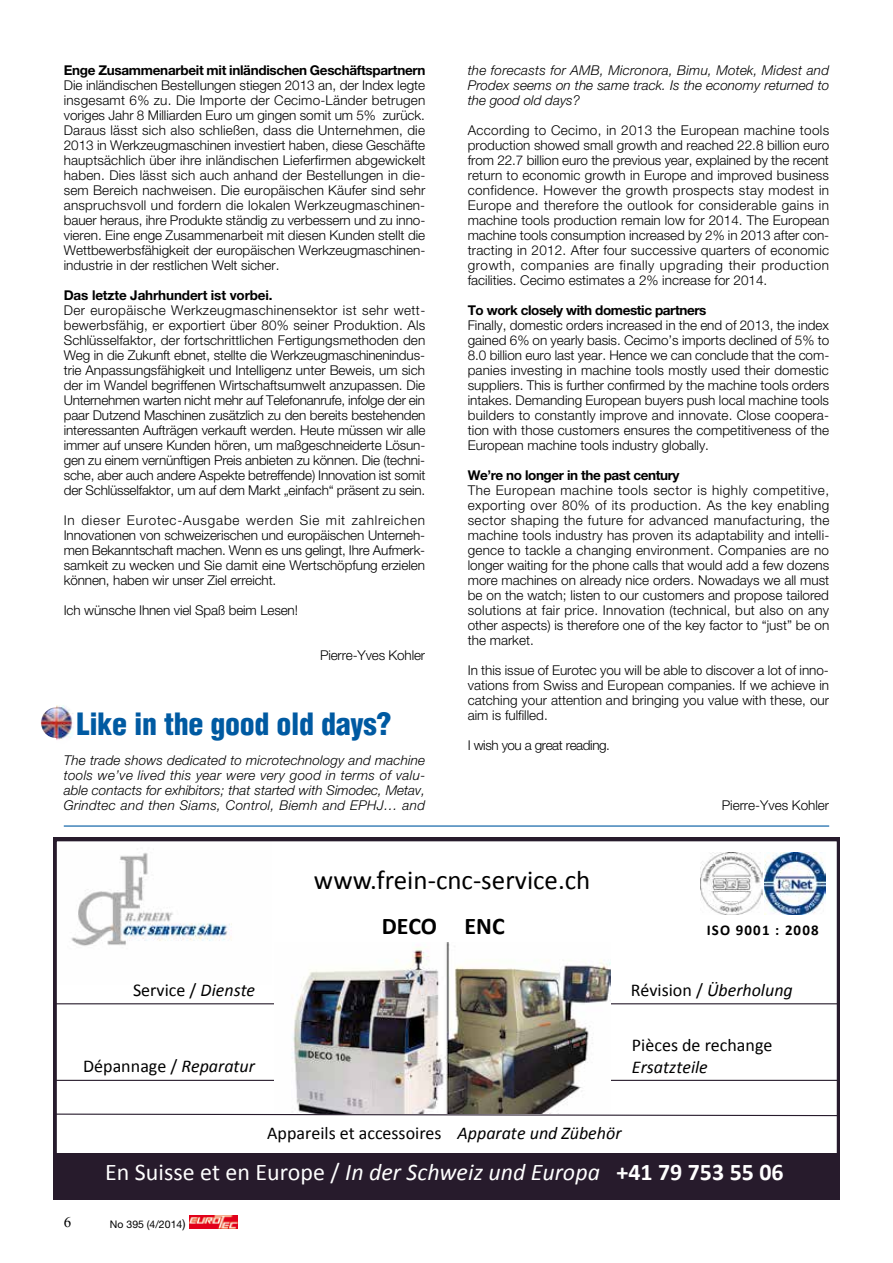
<style>
.page{position:relative;width:893px;height:1263px;background:#fff}
.page>*{position:absolute;margin:0;border:0;box-sizing:border-box;transform-origin:0 0}
.t1{font:900 condensed 30px "Helvetica";letter-spacing:-.01em;color:#005aa2}
.t2{font:27px "Calibri";color:#000}
.t3{font:italic 24px "Calibri";color:#fff}
.t4{font:700 24px "Calibri";color:#000}
.t5{font:18px "Calibri";color:#000}
.t6{font:italic 18px "Calibri";color:#000}
.t7{font:700 15px "Calibri";letter-spacing:.075em;color:#000}
.t8{font:300 13.5px/15px "Helvetica Neue";color:#000;text-align:justify}
.t9{font:italic 300 13.5px/15px "Helvetica Neue";letter-spacing:.005em;color:#000;text-align:justify}
.t10{font:700 13.5px "Helvetica Neue";letter-spacing:-.02em;color:#000}
.t11{font:300 13.5px "Helvetica Neue";letter-spacing:-.03em;color:#000}
.t12{font:10.5px "Helvetica Neue";color:#000}
.s1{font-style:italic}
.s2{font-style:normal}
.s3{font-weight:700;font-style:normal}
.s4{font-size:12px}
</style>
<div class="page">
<svg style="left:189px;top:1215px;width:49px;height:13px"></svg>
<img style="left:190px;top:1215px;width:47px;height:13px">
<img style="left:41px;top:705px;width:32px;height:35px">
<hr style="left:64px;top:825px;width:765px;height:2px;background:#005aa2">
<svg style="left:53px;top:838px;width:787px;height:361px"></svg>
<svg style="left:329px;top:906px;width:119px;height:36px"></svg>
<div style="left:55px;top:1153px;width:785px;height:43px;background:#271b2c"></div>
<img style="left:275px;top:942px;width:335px;height:150px">
<svg style="left:54px;top:1092px;width:785px;height:52px"></svg>
<svg style="left:719px;top:892px;width:25px;height:9px"></svg>
<p class="t10" style="left:64px;top:62px;width:363px">Enge Zusammenarbeit mit inländischen Geschäftspartnern</p>
<p class="t8" style="left:64px;top:77px;width:363px">Die inländischen Bestellungen stiegen 2013 an, der Index legte insgesamt 6% zu. Die Importe der Cecimo-Länder betrugen voriges Jahr 8 Milliarden Euro um gingen somit um 5% zurück.<br>Daraus lässt sich also schließen, dass die Unternehmen, die 2013 in Werkzeugmaschinen investiert haben, diese Geschäfte hauptsächlich über ihre inländischen Lieferfirmen abgewickelt haben. Dies lässt sich auch anhand der Bestellungen in die&shy;sem Bereich nachweisen. Die europäischen Käufer sind sehr anspruchsvoll und fordern die lokalen Werkzeugmaschinen&shy;bauer heraus, ihre Produkte ständig zu verbessern und zu inno&shy;vieren. Eine enge Zusammenarbeit mit diesen Kunden stellt die Wettbewerbsfähigkeit der europäischen Werkzeugmaschinen&shy;industrie in der restlichen Welt sicher.</p>
<p class="t10" style="left:64px;top:287px;width:210px">Das letzte Jahrhundert ist vorbei.</p>
<p class="t8" style="left:64px;top:302px;width:363px">Der europäische Werkzeugmaschinensektor ist sehr wett&shy;bewerbsfähig, er exportiert über 80% seiner Produktion. Als Schlüsselfaktor, der fortschrittlichen Fertigungsmethoden den Weg in die Zukunft ebnet, stellte die Werkzeugmaschinenindus&shy;trie Anpassungsfähigkeit und Intelligenz unter Beweis, um sich der im Wandel begriffenen Wirtschaftsumwelt anzupassen. Die Unternehmen warten nicht mehr auf Telefonanrufe, infolge der ein paar Dutzend Maschinen zusätzlich zu den bereits bestehenden interessanten Aufträgen verkauft werden. Heute müssen wir alle immer auf unsere Kunden hören, um maßgeschneiderte Lösun&shy;gen zu einem vernünftigen Preis anbieten zu können. Die (techni&shy;sche, aber auch andere Aspekte betreffende) Innovation ist somit der Schlüsselfaktor, um auf dem Markt „einfach“ präsent zu sein.</p>
<p class="t8" style="left:64px;top:512px;width:363px">In dieser Eurotec-Ausgabe werden Sie mit zahlreichen Innovationen von schweizerischen und europäischen Unterneh&shy;men Bekanntschaft machen. Wenn es uns gelingt, Ihre Aufmerk&shy;samkeit zu wecken und Sie damit eine Wertschöpfung erzielen können, haben wir unser Ziel erreicht.</p>
<p class="t8" style="left:64px;top:602px;width:236px">Ich wünsche Ihnen viel Spaß beim Lesen!</p>
<p class="t8" style="left:320px;top:647px;width:107px">Pierre-Yves Kohler</p>
<h1 class="t1" style="left:77px;top:705px;width:316px">Like in the good old days?</h1>
<p class="t9" style="left:64px;top:752px;width:363px">The trade shows dedicated to microtechnology and machine tools we’ve lived this year were very good in terms of valu&shy;able contacts for exhibitors; that started with Simodec, Metav, Grindtec and then Siams, Control, Biemh and EPHJ… and</p>
<p class="t9" style="left:468px;top:62px;width:363px">the forecasts for AMB, Micronora, Bimu, Motek, Midest and Prodex seems on the same track. Is the economy returned to the good old days?</p>
<p class="t8" style="left:468px;top:122px;width:363px">According to Cecimo, in 2013 the European machine tools production showed small growth and reached 22.8 billion euro from 22.7 billion euro the previous year, explained by the recent return to economic growth in Europe and improved business confidence. However the growth prospects stay modest in Europe and therefore the outlook for considerable gains in machine tools production remain low for 2014. The European machine tools consumption increased by 2% in 2013 after con&shy;tracting in 2012. After four successive quarters of economic growth, companies are finally upgrading their production facilities. Cecimo estimates a 2% increase for 2014.</p>
<p class="t10" style="left:468px;top:302px;width:240px">To work closely with domestic partners</p>
<p class="t8" style="left:468px;top:317px;width:363px">Finally, domestic orders increased in the end of 2013, the index gained 6% on yearly basis. Cecimo’s imports declined of 5% to 8.0 billion euro last year. Hence we can conclude that the com&shy;panies investing in machine tools mostly used their domestic suppliers. This is further confirmed by the machine tools orders intakes. Demanding European buyers push local machine tools builders to constantly improve and innovate. Close coopera&shy;tion with those customers ensures the competitiveness of the European machine tools industry globally.</p>
<p class="t10" style="left:468px;top:467px;width:213px">We’re no longer in the past century</p>
<p class="t8" style="left:468px;top:482px;width:363px">The European machine tools sector is highly competitive, exporting over 80% of its production. As the key enabling sector shaping the future for advanced manufacturing, the machine tools industry has proven its adaptability and intelli&shy;gence to tackle a changing environment. Companies are no longer waiting for the phone calls that would add a few dozens more machines on already nice orders. Nowadays we all must be on the watch; listen to our customers and propose tailored solutions at fair price. Innovation (technical, but also on any other aspects) is therefore one of the key factor to “just” be on the market.</p>
<p class="t8" style="left:468px;top:662px;width:363px">In this issue of Eurotec you will be able to discover a lot of inno&shy;vations from Swiss and European companies. If we achieve in catching your attention and bringing you value with these, our aim is fulfilled.</p>
<p class="t11" style="left:468px;top:737px;width:144px">I wish you a great reading.</p>
<p class="t8" style="left:722px;top:797px;width:109px">Pierre-Yves Kohler</p>
<h3 class="t5" style="left:133px;top:979px;width:124px">Service / <span class="s1">Dienste</span></h3>
<h3 class="t5" style="left:83px;top:1054px;width:173px">Dépannage / <span class="s1">Reparatur</span></h3>
<h2 class="t2" style="left:314px;top:863px;width:278px">www.frein-cnc-service.ch</h2>
<h3 class="t4" style="left:382px;top:911px;width:124px">DECO ENC</h3>
<p class="t7" style="left:707px;top:920px;width:113px">ISO 9001 : 2008</p>
<h3 class="t6" style="left:631px;top:979px;width:164px"><span class="s2">Révision /</span> Überholung</h3>
<h3 class="t5" style="left:632px;top:1033px;width:142px">Pièces de rechange</h3>
<h3 class="t6" style="left:632px;top:1055px;width:77px">Ersatzteile</h3>
<h3 class="t6" style="left:457px;top:1121px;width:166px">Apparate und Zübehör</h3>
<h3 class="t3" style="left:105px;top:1157px;width:680px"><span class="s2">En Suisse et en Europe /</span> In der Schweiz und Europa <span class="s3">+41 79 753 55 06</span></h3>
<h3 class="t5" style="left:267px;top:1121px;width:176px">Appareils et accessoires</h3>
<p class="t12" style="left:110px;top:1218px;width:77px">No 395 (4/2014<span class="s4">)</span></p>
</div>
